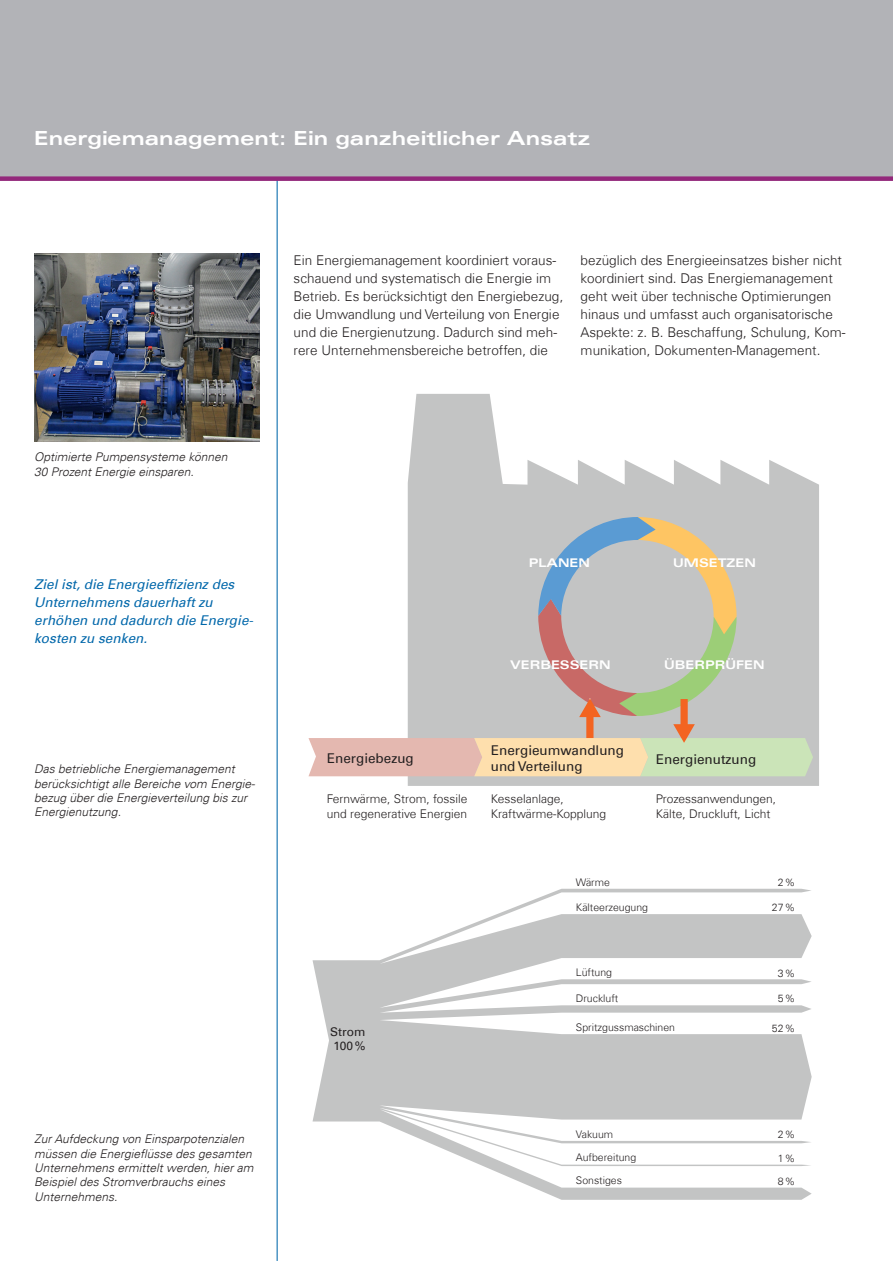
<style>
.page{position:relative;width:893px;height:1263px;background:#fff}
.page>*{position:absolute;margin:0;border:0;box-sizing:border-box;transform-origin:0 0}
.t1{font:19.5px "Univers Com 63 Bold Ext";color:#fff}
.Fließ{font:300 13.5px/18px "Univers Com 45";color:#231f20}
.Fließ_50c60k{font:italic 13.5px/18px "Univers Com 55";color:#0067aa}
.t2{font:13.5px/16.2px "Univers Com 55 Roman";color:#231f20}
.BU{font:italic 300 12px/14.4px "Univers Com 45";color:#231f20}
.t3{font:300 12px/14.4px "Univers Com 45";color:#231f20}
.t4{font:12px "Univers Com 63 Bold Ext";color:#fff}
.t5{font:12px/14.2px "Univers Com 55 Roman";color:#231f20}
.t6{font:300 10.5px/23px "Univers Com 45";color:#231f20}
</style>
<div class="page">
<hr style="left:277px;top:0;width:1px;height:1261px;background:#0067aa">
<div style="left:0;top:0;width:893px;height:179px;background:#b2b3b7"></div>
<img style="left:34px;top:254px;width:226px;height:187px">
<svg style="left:408px;top:394px;width:411px;height:392px;fill:#c3c4c4"></svg>
<div style="left:586px;top:714px;width:7px;height:29px;background:#f36421"></div>
<svg style="left:538px;top:517px;width:199px;height:200px;background:#bcb9ae"></svg>
<div style="left:680px;top:699px;width:8px;height:28px;background:#f36421"></div>
<svg style="left:308px;top:724px;width:505px;height:52px;background:#dfd1b8"></svg>
<svg style="left:313px;top:889px;width:499px;height:311px"></svg>
<div style="left:0;top:176px;width:893px;height:5px;background:#93287b"></div>
<p class="t1" style="left:34px;top:127px;width:558px">Energiemanagement: Ein ganzheitlicher Ansatz</p>
<p class="BU" style="left:34px;top:450px;width:195px">Optimierte Pumpensysteme können<br>30 Prozent Energie einsparen.</p>
<p class="Fließ_50c60k" style="left:34px;top:575px;width:221px">Ziel ist, die Energieeffizienz des<br>Unternehmens dauerhaft zu erhöhen und dadurch die Energie&shy;kosten zu senken.</p>
<p class="BU" style="left:34px;top:762px;width:222px">Das betriebliche Energiemanagement berücksichtigt alle Bereiche vom Energie&shy;bezug über die Energieverteilung bis zur Energienutzung.</p>
<p class="BU" style="left:34px;top:1132px;width:221px">Zur Aufdeckung von Einsparpotenzialen müssen die Energieflüsse des gesamten Unternehmens ermittelt werden, hier am Beispiel des Stromverbrauchs eines Unternehmens.</p>
<p class="Fließ" style="left:294px;top:251px;width:271px">Ein Energiemanagement koordiniert voraus&shy;schauend und systematisch die Energie im Betrieb. Es berücksichtigt den Energiebezug, die Umwandlung und Verteilung von Energie und die Energienutzung. Dadurch sind meh&shy;rere Unternehmensbereiche betroffen, die</p>
<p class="Fließ" style="left:581px;top:251px;width:266px">bezüglich des Energieeinsatzes bisher nicht koordiniert sind. Das Energiemanagement geht weit über technische Optimierungen hinaus und umfasst auch organisatorische Aspekte: z. B. Beschaffung, Schulung, Kom&shy;munikation, Dokumenten-Management.</p>
<p class="t4" style="left:529px;top:556px;width:63px">PLANEN</p>
<p class="t4" style="left:673px;top:556px;width:84px">UMSETZEN</p>
<p class="t2" style="left:327px;top:750px;width:89px">Energiebezug</p>
<p class="t4" style="left:510px;top:658px;width:102px">VERBESSERN</p>
<p class="t4" style="left:664px;top:658px;width:102px">ÜBERPRÜFEN</p>
<p class="t2" style="left:491px;top:742px;width:135px">Energieumwandlung und Verteilung</p>
<p class="t2" style="left:656px;top:751px;width:102px">Energienutzung</p>
<p class="t3" style="left:327px;top:792px;width:142px">Fernwärme, Strom, fossile und regenerative Energien</p>
<p class="t3" style="left:491px;top:792px;width:117px">Kesselanlage,<br>Kraftwärme-Kopplung</p>
<p class="t3" style="left:656px;top:792px;width:122px">Prozessanwendungen,<br>Kälte, Druckluft, Licht</p>
<p class="t5" style="left:330px;top:1024px;width:37px">Strom<br>100%</p>
<p class="t6" style="left:576px;top:870px;width:35px">Wärme</p>
<p class="t6" style="left:778px;top:870px;width:19px">2%</p>
<p class="t6" style="left:576px;top:896px;width:74px">Kälteerzeugung</p>
<p class="t6" style="left:772px;top:896px;width:25px">27%</p>
<p class="t6" style="left:576px;top:961px;width:38px">Lüftung</p>
<p class="t6" style="left:576px;top:987px;width:44px">Druckluft</p>
<p class="t6" style="left:576px;top:1016px;width:101px">Spritzgussmaschinen</p>
<p class="t6" style="left:576px;top:1123px;width:39px">Vakuum</p>
<p class="t6" style="left:576px;top:1146px;width:62px">Aufbereitung<br>Sonstiges</p>
<p class="t6" style="left:778px;top:961px;width:19px">3%</p>
<p class="t6" style="left:778px;top:987px;width:19px">5%</p>
<p class="t6" style="left:772px;top:1016px;width:25px">52%</p>
<p class="t6" style="left:778px;top:1123px;width:19px">2%</p>
<p class="t6" style="left:778px;top:1146px;width:19px">1%</p>
<p class="t6" style="left:778px;top:1169px;width:19px">8%</p>
</div>
